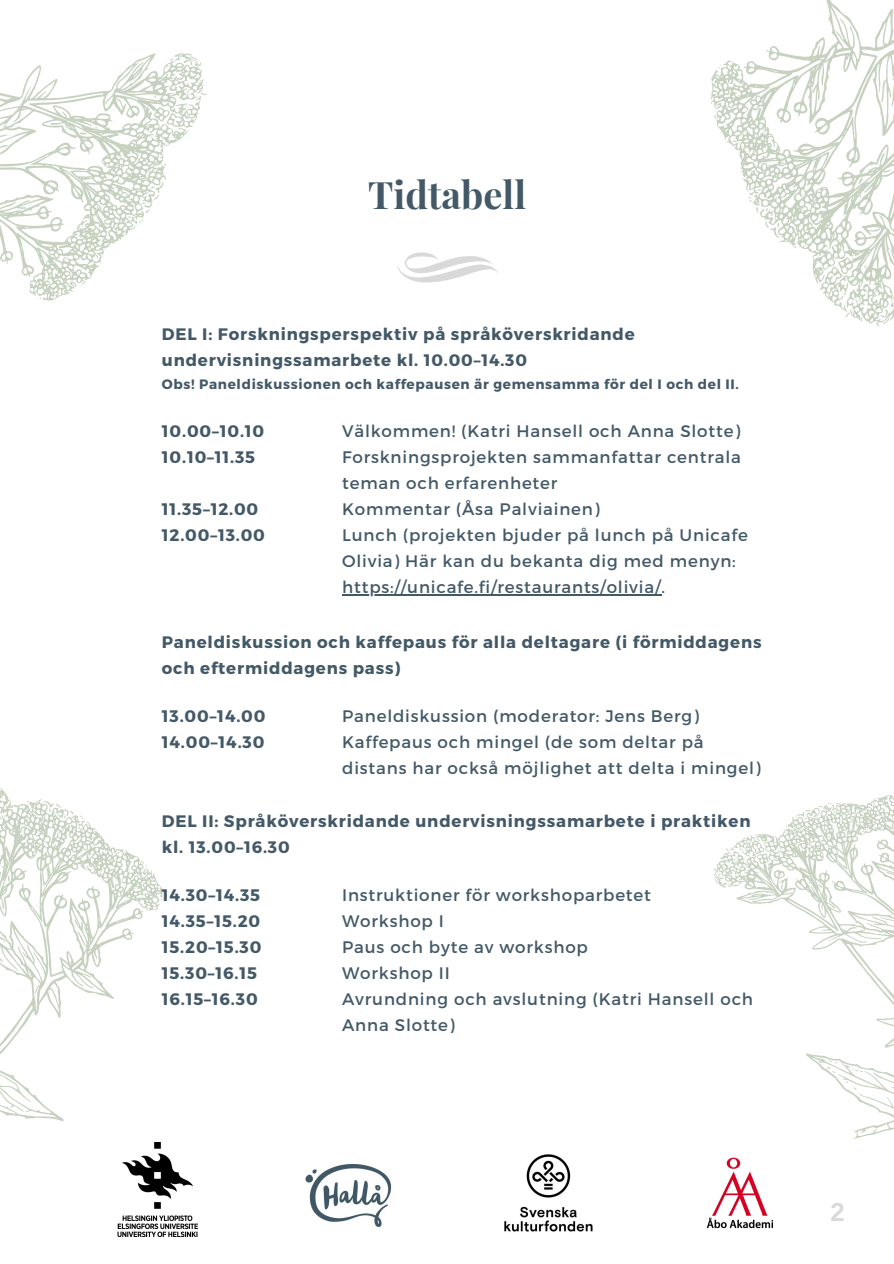
<style>
.page{position:relative;width:894px;height:1264px;background:#fff}
.page>*{position:absolute;margin:0;border:0;box-sizing:border-box;transform-origin:0 0}
.t1{font:700 37.8px "Playfair Display";color:#435967}
.t2{font:700 25.8px "Arimo";color:#d9d9d9}
.t3{font:16.65px "Montserrat";letter-spacing:.05em;color:#435967}
.t4{font:700 16.65px/26px "Montserrat";letter-spacing:.05em;color:#435967}
.t5{font:700 13.65px "Montserrat";letter-spacing:.05em;color:#435967}
</style>
<div class="page">
<svg style="left:710px;top:0;width:183px;height:327px"></svg>
<svg style="left:0;top:53px;width:207px;height:248px"></svg>
<svg style="left:0;top:788px;width:163px;height:334px"></svg>
<svg style="left:713px;top:794px;width:180px;height:345px"></svg>
<svg style="left:397px;top:252px;width:100px;height:30px"></svg>
<img style="left:305px;top:1163px;width:87px;height:64px">
<img style="left:504px;top:1154px;width:89px;height:78px">
<img style="left:706px;top:1157px;width:68px;height:72px">
<img style="left:117px;top:1142px;width:80px;height:94px">
<hr style="left:342px;top:594px;width:319px;height:1px;background:#435967">
<p class="t1" style="left:368px;top:168px;width:159px">Tidtabell</p>
<p class="t4" style="left:162px;top:320px;width:474px">DEL I: Forskningsperspektiv på språköverskridande undervisningssamarbete kl. 10.00–14.30</p>
<p class="t5" style="left:162px;top:375px;width:578px">Obs! Paneldiskussionen och kaffepausen är gemensamma för del I och del II.</p>
<p class="t4" style="left:162px;top:417px;width:104px">10.00–10.10</p>
<p class="t4" style="left:162px;top:443px;width:95px">10.10–11.35</p>
<p class="t4" style="left:162px;top:495px;width:98px">11.35–12.00</p>
<p class="t4" style="left:162px;top:521px;width:105px">12.00–13.00</p>
<p class="t3" style="left:342px;top:420px;width:399px">Välkommen! (Katri Hansell och Anna Slotte)</p>
<p class="t3" style="left:342px;top:446px;width:400px">Forskningsprojekten sammanfattar centrala</p>
<p class="t3" style="left:342px;top:472px;width:217px">teman och erfarenheter</p>
<p class="t3" style="left:342px;top:498px;width:259px">Kommentar (Åsa Palviainen)</p>
<p class="t3" style="left:342px;top:524px;width:407px">Lunch (projekten bjuder på lunch på Unicafe</p>
<p class="t3" style="left:342px;top:550px;width:395px">Olivia) Här kan du bekanta dig med menyn:</p>
<p class="t3" style="left:342px;top:576px;width:324px">https://unicafe.fi/restaurants/olivia/.</p>
<p class="t4" style="left:162px;top:628px;width:601px">Paneldiskussion och kaffepaus för alla deltagare (i förmiddagens och eftermiddagens pass)</p>
<p class="t4" style="left:162px;top:702px;width:105px">13.00–14.00</p>
<p class="t4" style="left:162px;top:728px;width:104px">14.00–14.30</p>
<p class="t3" style="left:342px;top:705px;width:358px">Paneldiskussion (moderator: Jens Berg)</p>
<p class="t3" style="left:342px;top:731px;width:363px">Kaffepaus och mingel (de som deltar på</p>
<p class="t3" style="left:342px;top:756px;width:420px">distans har också möjlighet att delta i mingel)</p>
<p class="t4" style="left:162px;top:807px;width:590px">DEL II: Språköverskridande undervisningssamarbete i praktiken kl. 13.00–16.30</p>
<p class="t4" style="left:162px;top:881px;width:100px">14.30–14.35</p>
<p class="t4" style="left:162px;top:907px;width:100px">14.35–15.20</p>
<p class="t4" style="left:162px;top:933px;width:101px">15.20–15.30</p>
<p class="t4" style="left:162px;top:959px;width:97px">15.30–16.15</p>
<p class="t4" style="left:162px;top:985px;width:97px">16.15–16.30</p>
<p class="t3" style="left:342px;top:884px;width:310px">Instruktioner för workshoparbetet</p>
<p class="t3" style="left:342px;top:910px;width:103px">Workshop I</p>
<p class="t3" style="left:342px;top:936px;width:247px">Paus och byte av workshop</p>
<p class="t3" style="left:342px;top:962px;width:109px">Workshop II</p>
<p class="t3" style="left:342px;top:988px;width:412px">Avrundning och avslutning (Katri Hansell och</p>
<p class="t3" style="left:342px;top:1014px;width:114px">Anna Slotte)</p>
<p class="t2" style="left:830px;top:1197px;width:16px">2</p>
</div>
